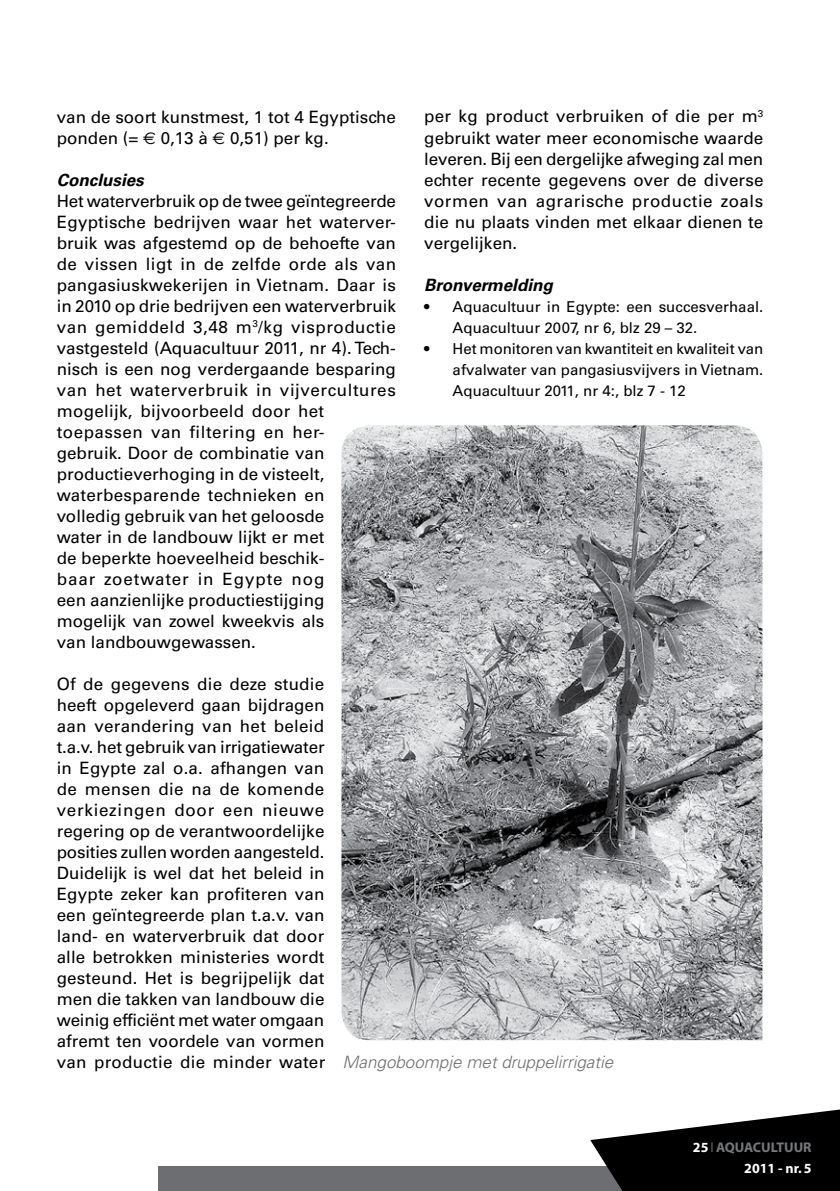
<style>
.page{position:relative;width:840px;height:1191px;background:#fff}
.page>*{position:absolute;margin:0;border:0;box-sizing:border-box;transform-origin:0 0}
.t1{font:17px/21px "Univers";color:#000}
.t2{font:italic 300 17px "Univers";color:#6d6e71}
.t3{font:italic 700 17px "Univers";color:#000}
.t4{font:15px/21px "Univers";color:#000}
.t5{font:700 14px/21px "Myriad";color:#fff;text-align:right}
.s1{font-family:"Euro Sans"}
.s2{color:#77787b}
</style>
<div class="page">
<div style="left:159px;top:1166px;width:680px;height:25px;background:#6d6e71"></div>
<svg style="left:590px;top:1109px;width:249px;height:82px"></svg>
<div style="left:688px;top:1135px;width:139px;height:55px;background:#000"></div>
<img style="left:341px;top:425px;width:421px;height:615px">
<p class="t1" style="left:424px;top:106px;width:340px;text-align:justify">per kg product verbruiken of die per m<sup>3 </sup>gebruikt water meer economische waarde leveren. Bij een dergelijke afweging zal men echter recente gegevens over de diverse vormen van agrarische productie zoals die nu plaats vinden met elkaar dienen te vergelijken.</p>
<p class="t3" style="left:424px;top:275px;width:130px">Bronvermelding</p>
<p class="t4" style="left:452px;top:296px;width:312px;text-indent:-28px">• Aquacultuur in Egypte: een succesverhaal.<br>Aquacultuur 2007, nr 6, blz 29 – 32.</p>
<p class="t4" style="left:452px;top:338px;width:312px;text-align:justify;text-indent:-28px">• Het monitoren van kwantiteit en kwaliteit van afvalwater van pangasiusvijvers in Vietnam.<br>Aquacultuur 2011, nr 4:, blz 7 - 12</p>
<p class="t1" style="left:57px;top:106px;width:340px">van de soort kunstmest, 1 tot 4 Egyptische ponden (= <span class="s1">€</span> 0,13 à <span class="s1">€</span> 0,51) per kg.</p>
<p class="t3" style="left:57px;top:170px;width:88px">Conclusies</p>
<p class="t1" style="left:57px;top:190px;width:340px">Het waterverbruik op de twee geïntegreerde Egyptische bedrijven waar het waterver&shy;bruik was afgestemd op de behoefte van de vissen ligt in de zelfde orde als van pangasiuskwekerijen in Vietnam. Daar is in 2010 op drie bedrijven een waterverbruik van gemiddeld 3,48 m<sup>3</sup>/kg visproductie vastgesteld (Aquacultuur 2011, nr 4). Tech&shy;nisch is een nog verdergaande besparing van het waterverbruik in vijvercultures mogelijk, bijvoorbeeld door het toepassen van filtering en her-<br>gebruik. Door de combinatie van productieverhoging in de visteelt, waterbesparende technieken en<br>volledig gebruik van het geloosde<br>water in de landbouw lijkt er met<br>de beperkte hoeveelheid beschik-<br>baar zoetwater in Egypte nog<br>een aanzienlijke productiestijging mogelijk van zowel kweekvis als<br>van landbouwgewassen.</p>
<p class="t1" style="left:57px;top:673px;width:270px;text-align:justify">Of de gegevens die deze studie heeft opgeleverd gaan bijdragen aan verandering van het beleid t.a.v. het gebruik van irrigatiewater in Egypte zal o.a. afhangen van de mensen die na de komende verkiezingen door een nieuwe regering op de verantwoordelijke posities zullen worden aangesteld.<br>Duidelijk is wel dat het beleid in Egypte zeker kan profiteren van een geïntegreerde plan t.a.v. van land- en waterverbruik dat door alle betrokken ministeries wordt gesteund. Het is begrijpelijk dat men die takken van landbouw die weinig efficiënt met water omgaan afremt ten voordele van vormen van productie die minder water</p>
<p class="t2" style="left:342px;top:1051px;width:272px">Mangoboompje met druppelirrigatie</p>
<p class="t5" style="left:692px;top:1137px;width:120px">25 <span class="s2">❘ AQUACULTUUR<br></span>2011 - NR. 5</p>
</div>
